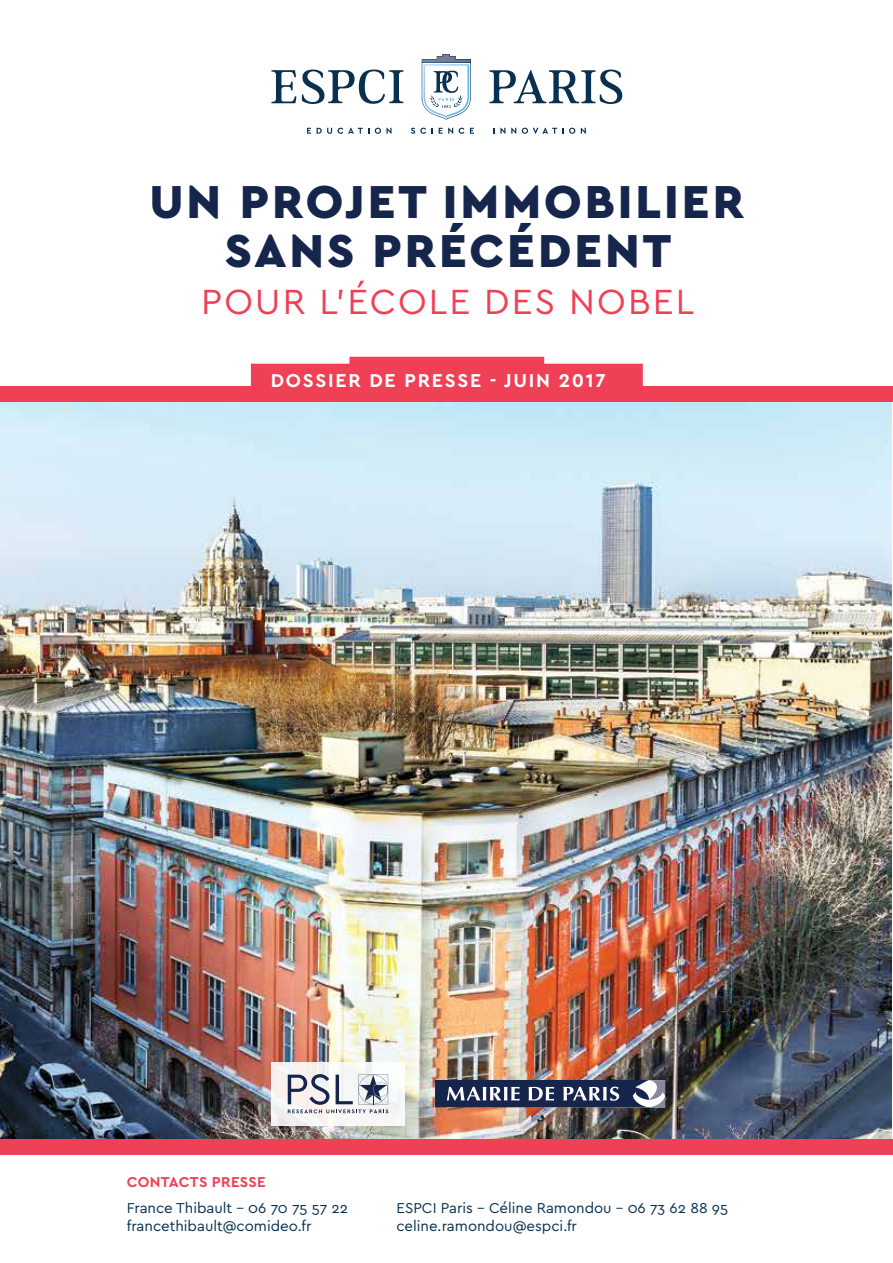
<style>
.page{position:relative;width:893px;height:1263px;background:#fff}
.page>*{position:absolute;margin:0;border:0;box-sizing:border-box;transform-origin:0 0}
.t1{font:900 48.45px/49.5px "Cera PRO";letter-spacing:.06em;color:#16254c;text-align:center}
.t2{font:36.6px "Cera PRO";letter-spacing:.06em;color:#ef4056}
.t3{font:700 19.5px "Cera";letter-spacing:.09em;color:#fff}
.t4{font:15px/18px "Cera PRO";color:#083050}
.t5{font:700 15px "Cera PRO";letter-spacing:.02em;color:#ef4056}
</style>
<div class="page">
<img style="left:0;top:401px;width:892px;height:738px">
<div style="left:0;top:386px;width:893px;height:15px;background:#ef4056"></div>
<div style="left:0;top:1139px;width:893px;height:15px;background:#ef4056"></div>
<svg style="left:251px;top:357px;width:392px;height:29px;background:#f05669"></svg>
<svg style="left:307px;top:128px;width:4px;height:6px"></svg>
<svg style="left:317px;top:128px;width:15px;height:6px"></svg>
<svg style="left:338px;top:128px;width:31px;height:6px"></svg>
<svg style="left:375px;top:128px;width:16px;height:6px"></svg>
<svg style="left:411px;top:128px;width:15px;height:6px"></svg>
<svg style="left:439px;top:128px;width:14px;height:6px"></svg>
<svg style="left:459px;top:128px;width:5px;height:6px"></svg>
<svg style="left:470px;top:128px;width:4px;height:6px"></svg>
<svg style="left:493px;top:128px;width:12px;height:6px"></svg>
<svg style="left:511px;top:128px;width:5px;height:6px"></svg>
<svg style="left:522px;top:128px;width:53px;height:6px"></svg>
<svg style="left:581px;top:128px;width:5px;height:6px"></svg>
<svg style="left:271px;top:70px;width:25px;height:33px"></svg>
<svg style="left:302px;top:70px;width:101px;height:34px"></svg>
<svg style="left:489px;top:70px;width:133px;height:34px"></svg>
<svg style="left:422px;top:54px;width:49px;height:66px"></svg>
<svg style="left:435px;top:1080px;width:230px;height:27px"></svg>
<div style="left:271px;top:1062px;width:134px;height:63px;background:#f8f6f5"></div>
<svg style="left:288px;top:1074px;width:100px;height:39px"></svg>
<h1 class="t1" style="left:149px;top:175px;width:596px">UN PROJET IMMOBILIER<br>SANS PRÉCÉDENT</h1>
<h2 class="t2" style="left:201px;top:278px;width:494px">pour l’école des Nobel</h2>
<h3 class="t3" style="left:271px;top:368px;width:337px">DOSSIER DE PRESSE - JUIN 2017</h3>
<p class="t5" style="left:127px;top:1172px;width:140px">CONTACTS PRESSE</p>
<p class="t4" style="left:127px;top:1198px;width:223px">France Thibault - 06 70 75 57 22 francethibault@comideo.fr</p>
<p class="t4" style="left:396px;top:1198px;width:333px;text-indent:36px">I Paris - Céline Ramondou - 06 73 62 88 95 celine.ramondou@espci.fr</p>
<p class="t4" style="left:396px;top:1198px;width:10px">ESPC</p>
</div>
